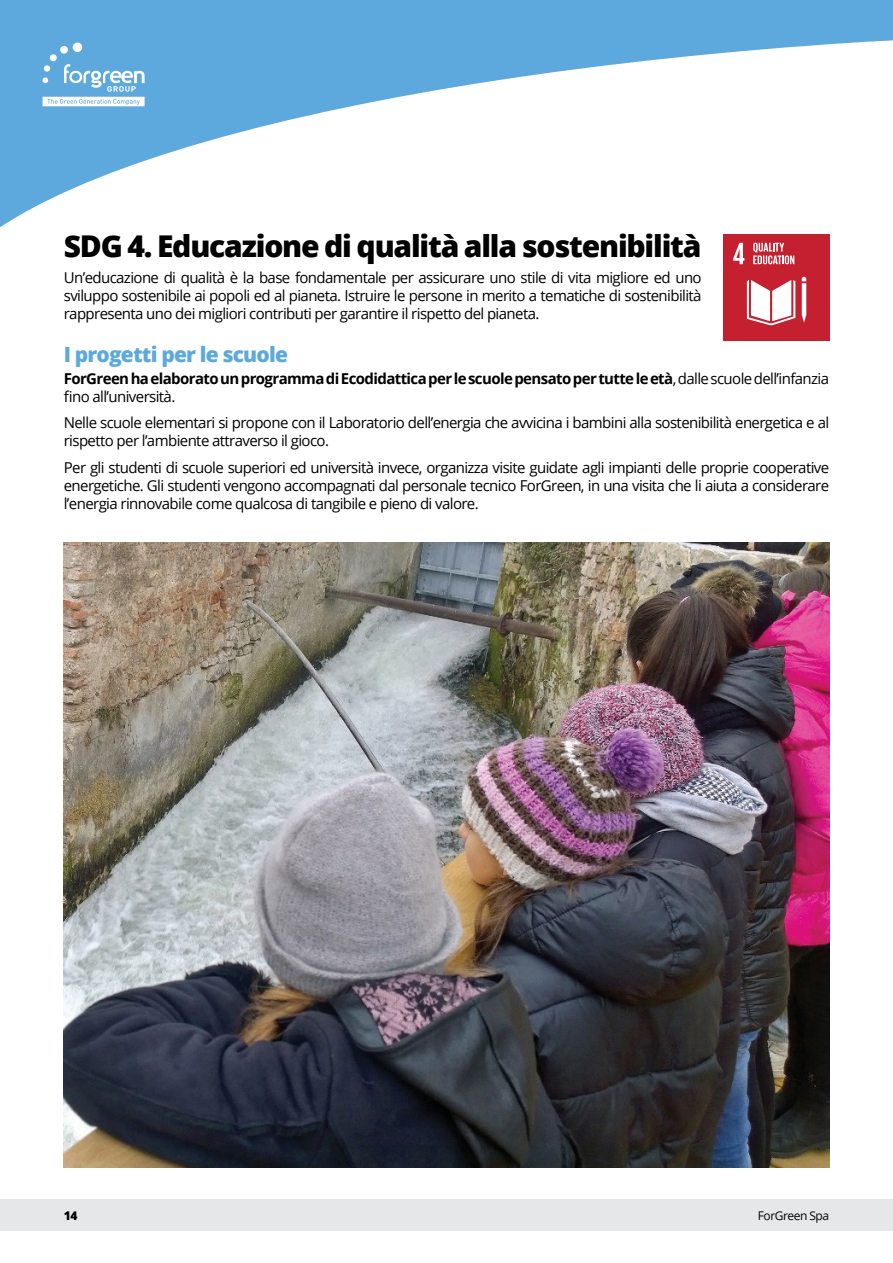
<style>
.page{position:relative;width:893px;height:1263px;background:#fff}
.page>*{position:absolute;margin:0;border:0;box-sizing:border-box;transform-origin:0 0}
.t1{font:800 30px "Open Sans";letter-spacing:-.04em;color:#000}
.t2{font:800 21px "Open Sans";letter-spacing:-.04em;color:#5da9dd}
.t3{font:15px/18px "Open Sans";letter-spacing:-.04em;color:#000;text-align:justify}
.t4{font:700 15px/18px "Open Sans";letter-spacing:-.04em;color:#000}
.t5{font:12px "Open Sans";letter-spacing:-.04em;color:#000}
.t6{font:800 12px "Open Sans";color:#000}
.s1{font-weight:400}
</style>
<div class="page">
<svg style="left:0;top:0;width:872px;height:247px"></svg>
<svg style="left:872px;top:0;width:21px;height:42px"></svg>
<div style="left:0;top:1199px;width:893px;height:32px;background:#e6e7e8"></div>
<div style="left:73px;top:43px;width:9px;height:9px;background:#fff;border-radius:50%"></div>
<div style="left:60px;top:46px;width:8px;height:8px;background:#fff;border-radius:50%"></div>
<div style="left:50px;top:54px;width:7px;height:7px;background:#fff;border-radius:50%"></div>
<svg style="left:43px;top:64px;width:102px;height:42px"></svg>
<div style="left:723px;top:234px;width:106px;height:106px;background:#c4202f"></div>
<svg style="left:733px;top:243px;width:11px;height:21px"></svg>
<svg style="left:802px;top:277px;width:4px;height:46px"></svg>
<svg style="left:747px;top:280px;width:48px;height:45px"></svg>
<svg style="left:753px;top:243px;width:41px;height:21px"></svg>
<img style="left:64px;top:542px;width:765px;height:625px">
<h1 class="t1" style="left:64px;top:223px;width:639px">SDG 4. Educazione di qualità alla sostenibilità</h1>
<p class="t3" style="left:64px;top:268px;width:639px">Un’educazione di qualità è la base fondamentale per assicurare uno stile di vita migliore ed uno sviluppo sostenibile ai popoli ed al pianeta. Istruire le persone in merito a tematiche di sostenibilità rappresenta uno dei migliori contributi per garantire il rispetto del pianeta.</p>
<h2 class="t2" style="left:64px;top:338px;width:226px">I progetti per le scuole</h2>
<p class="t4" style="left:64px;top:369px;width:767px">ForGreen ha elaborato un programma di Ecodidattica per le scuole pensato per tutte le età<span class="s1">, dalle scuole dell’infanzia fino all’università.</span></p>
<p class="t3" style="left:64px;top:413px;width:767px">Nelle scuole elementari si propone con il Laboratorio dell’energia che avvicina i bambini alla sostenibilità energetica e al rispetto per l’ambiente attraverso il gioco.</p>
<p class="t3" style="left:64px;top:458px;width:767px">Per gli studenti di scuole superiori ed università invece, organizza visite guidate agli impianti delle proprie cooperative energetiche. Gli studenti vengono accompagnati dal personale tecnico ForGreen, in una visita che li aiuta a considerare l’energia rinnovabile come qualcosa di tangibile e pieno di valore.</p>
<p class="t6" style="left:64px;top:1206px;width:15px">14</p>
<p class="t5" style="left:758px;top:1207px;width:73px">ForGreen Spa</p>
</div>
